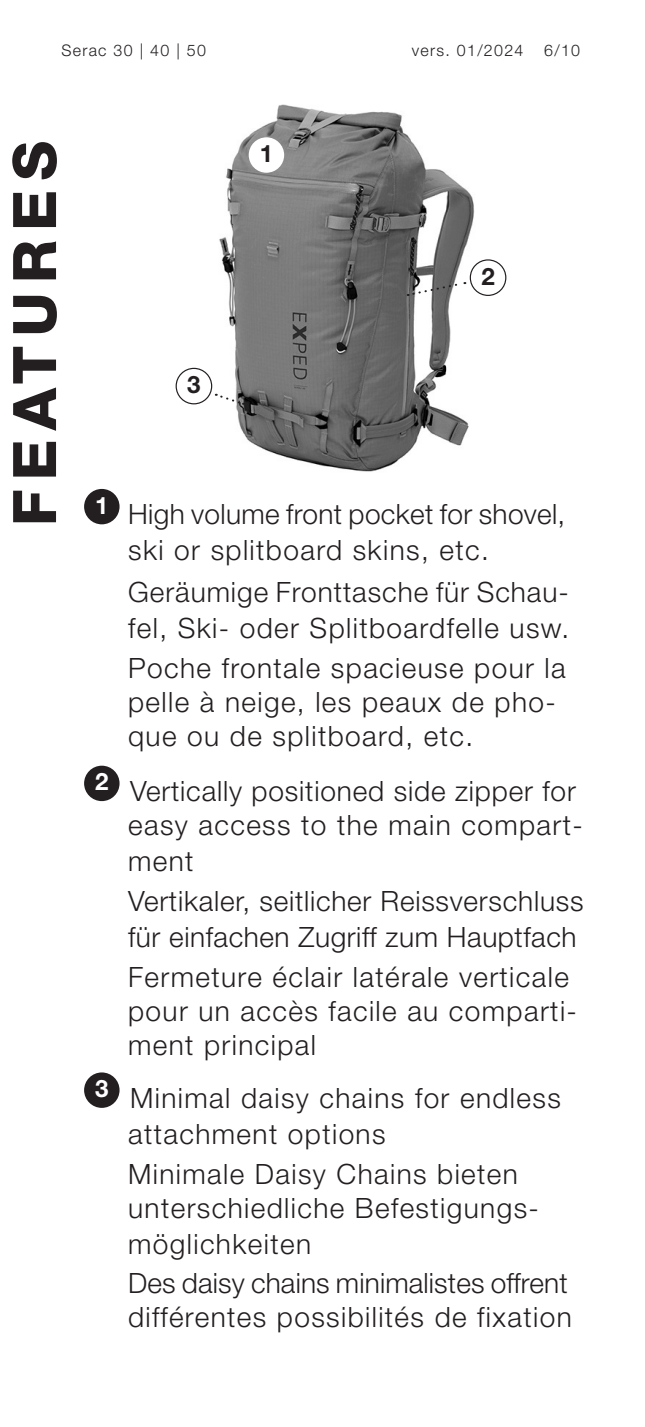
<style>
.page{position:relative;width:645px;height:1427px;background:#fff}
.page>*{position:absolute;margin:0;border:0;box-sizing:border-box;transform-origin:0 0}
.t1{font:800 60px "Helvetica Neue LT Pro";letter-spacing:.15em;color:#231f20}
.t2{font:300 28px/34px "Helvetica Neue LT Pro";letter-spacing:.05em;color:#231f20}
.t3{font:300 28px/35.2px "Helvetica Neue LT Pro";letter-spacing:.03em;color:#231f20}
.t4{font:300 28px/36px "Helvetica Neue LT Pro";letter-spacing:.01em;color:#231f20}
.t5{font:700 24px "Helvetica Neue LT Pro";color:#231f20}
.t6{font:300 16px "Helvetica Neue LT Pro";letter-spacing:.08em;color:#231f20}
</style>
<div class="page">
<img style="left:177px;top:104px;width:329px;height:368px">
<div style="left:84px;top:489px;width:35px;height:35px;background:#231f20;border-radius:50%"></div>
<div style="left:84px;top:765px;width:35px;height:36px;background:#231f20;border-radius:50%"></div>
<div style="left:84px;top:1072px;width:35px;height:36px;background:#231f20;border-radius:50%"></div>
<div style="left:248px;top:137px;width:36px;height:36px;background:#fff;border-radius:50%"></div>
<div style="left:470px;top:260px;width:35px;height:35px;background:#fff;border-radius:50%"></div>
<div style="left:469px;top:259px;width:37px;height:37px;border:1px solid #231f20;border-radius:50%"></div>
<div style="left:176px;top:368px;width:35px;height:36px;background:#fff;border-radius:50%"></div>
<div style="left:175px;top:368px;width:37px;height:36px;border:1px solid #231f20;border-radius:50%"></div>
<svg style="left:407px;top:281px;width:58px;height:15px"></svg>
<svg style="left:216px;top:394px;width:28px;height:11px"></svg>
<p class="t6" style="left:61px;top:40px;width:146px">Serac 30 | 40 | 50</p>
<p class="t6" style="left:411px;top:40px;width:113px">vers. 01/2024</p>
<p class="t6" style="left:544px;top:40px;width:37px">6/10</p>
<h1 class="t1" style="left:-1px;top:526px;width:387px;rotate:-90deg">FEATURES</h1>
<p class="t5" style="left:259px;top:139px;width:15px">1</p>
<p class="t5" style="left:187px;top:370px;width:15px">3</p>
<p class="t5" style="left:481px;top:261px;width:15px">2</p>
<p class="t4" style="left:128px;top:496px;width:438px;text-indent:-33px"><sup>1</sup> High volume front pocket for shovel, ski or splitboard skins, etc.</p>
<p class="t2" style="left:128px;top:573px;width:442px;line-height:36px">Geräumige Fronttasche für Schau&shy;fel, Ski- oder Splitboardfelle usw.</p>
<p class="t2" style="left:128px;top:650px;width:439px">Poche frontale spacieuse pour la pelle à neige, les peaux de pho&shy;que ou de splitboard, etc.</p>
<p class="t3" style="left:128px;top:773px;width:456px;text-indent:-33px"><sup>2</sup> Vertically positioned side zipper for easy access to the main compart&shy;ment</p>
<p class="t3" style="left:128px;top:882px;width:456px">Vertikaler, seitlicher Reissverschluss für einfachen Zugriff zum Hauptfach</p>
<p class="t2" style="left:128px;top:959px;width:450px">Fermeture éclair latérale verticale pour un accès facile au comparti&shy;ment principal</p>
<p class="t2" style="left:128px;top:1079px;width:434px;line-height:36px;text-indent:-33px"><sup>3</sup> Minimal daisy chains for endless attachment options</p>
<p class="t2" style="left:128px;top:1155px;width:412px;line-height:35.2px">Minimale Daisy Chains bieten unterschiedliche Befestigungs&shy;möglichkeiten</p>
<p class="t3" style="left:128px;top:1265px;width:445px;line-height:34px">Des daisy chains minimalistes offrent différentes possibilités de fixation</p>
</div>
